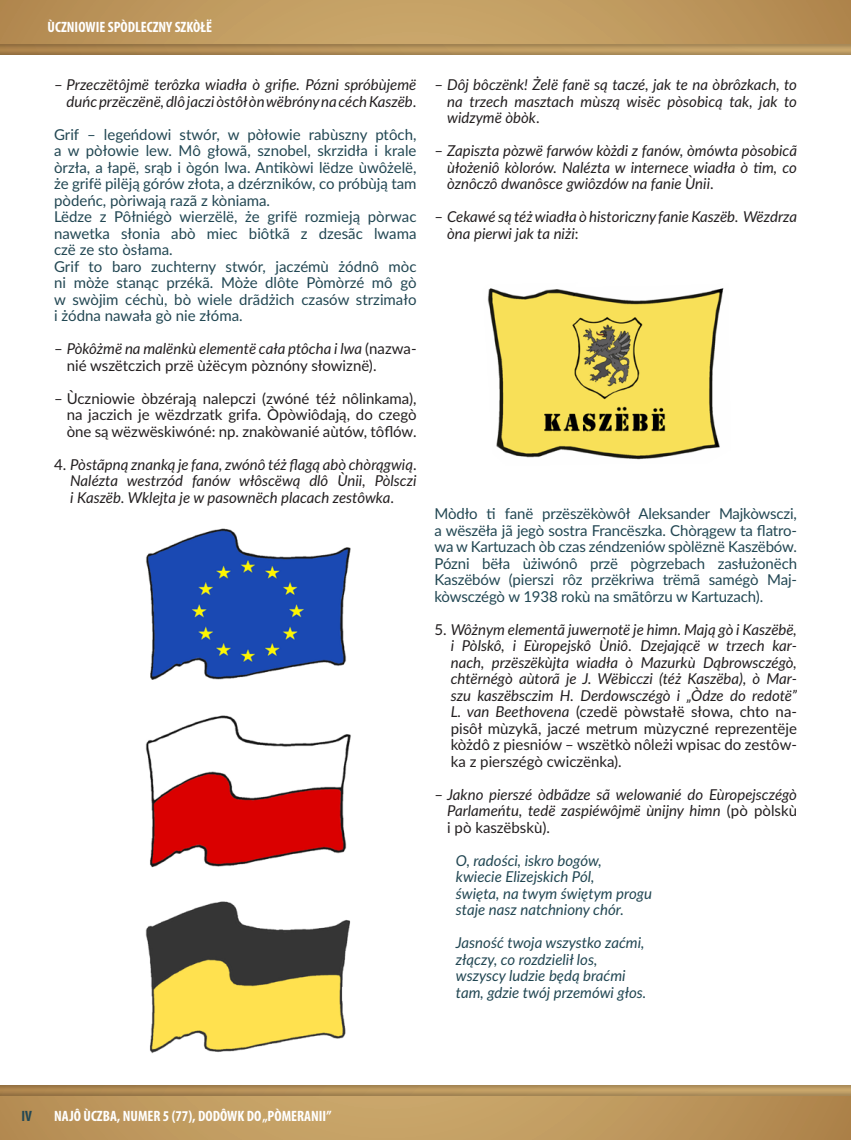
<style>
.page{position:relative;width:851px;height:1140px;background:#fff}
.page>*{position:absolute;margin:0;border:0;box-sizing:border-box;transform-origin:0 0}
.t1{font:italic 15px/16.5px "Lato";color:#231f20;text-align:justify}
.t2{font:15px/16.5px "Lato";color:#224753}
.t3{font:15px/16.5px "Lato";color:#231f20}
.t4{font:italic 15px/16.5px "Lato";color:#224753}
.t5{font:700 condensed 15px "Myriad Pro";color:#fff}
.t6{font:700 condensed 15px "Myriad Pro";color:#224753}
.s1{font-style:normal}
.s2{font-style:italic}
</style>
<div class="page">
<svg style="left:0;top:0;width:850px;height:43px;background:#be995e"></svg>
<svg style="left:0;top:1096px;width:850px;height:44px;background:#be995e"></svg>
<div style="left:0;top:1083px;width:850px;height:13px;background:#231f20;opacity:.75"></div>
<div style="left:0;top:43px;width:850px;height:14px;background:#231f20;opacity:.75"></div>
<img style="left:146px;top:528px;width:205px;height:152px">
<img style="left:487px;top:288px;width:237px;height:172px">
<img style="left:145px;top:715px;width:206px;height:153px">
<img style="left:145px;top:901px;width:206px;height:152px">
<p class="t5" style="left:48px;top:18px;width:166px">ÙCZNIOWIE SPÒDLECZNY SZKÒŁË</p>
<p class="t1" style="left:54px;top:76px;width:364px;text-align:right"><span class="s1">–</span> Przeczëtôjmë terôzka wiadła ò grifie. Pózni spróbùjemë duńc przëczënë, dlô jaczi òstôł òn wëbróny na céch Kaszëb<span class="s1">.</span></p>
<p class="t2" style="left:54px;top:125px;width:364px">Grif – legeńdowi stwór, w pòłowie rabùszny ptôch, a w pòłowie lew. Mô głowã, sznobel, skrzidła i krale òrzła, a łapë, srąb i ògón lwa. Antikòwi lëdze ùwôżelë, że grifë pilëją górów złota, a dzérzników, co próbùją tam pòdeńc, pòriwają razã z kòniama.<br>Lëdze z Pôłniégò wierzëlë, że grifë rozmieją pòrwac nawetka słonia abò miec biôtkã z dzesãc lwama czë ze sto òsłama.<br>Grif to baro zuchterny stwór, jaczémù żódnô mòc ni mòże stanąc przékã. Mòże dlôte Pòmòrzé mô gò w swòjim céchù, bò wiele drãdżich czasów strzimało i żódna nawała gò nie złóma.</p>
<p class="t3" style="left:67px;top:340px;width:351px;text-indent:-13px">– <span class="s2">Pòkôżmë na malënkù elementë cała ptôcha i lwa</span> (nazwa&shy;nié wszëtczich przë ùżëcym pòznóny słowiznë).</p>
<p class="t3" style="left:67px;top:389px;width:351px;text-align:justify;text-indent:-13px">– Ùczniowie òbzérają nalepczi (zwóné téż nôlinkama), na jaczich je wëzdrzatk grifa. Òpòwiôdają, do czegò òne są wëzwëskiwóné: np. znakòwanié aùtów, tôflów.</p>
<p class="t1" style="left:70px;top:455px;width:348px;text-indent:-16px"><span class="s1">4.</span> Pòstãpną znanką je fana, zwónô téż flagą abò chòrągwią<span class="s1">.<br></span>Nalézta westrzód fanów włôscëwą dlô Ùnii, Pòlsczi i Kaszëb. Wklejta je w pasownëch placach zestôwka<span class="s1">.</span></p>
<p class="t1" style="left:447px;top:76px;width:351px;text-indent:-13px"><span class="s1">–</span> Dôj bôczënk! Żelë fanë są taczé, jak te na òbrôzkach, to na trzech masztach mùszą wisëc pòsobicą tak, jak to widzymë òbòk<span class="s1">.</span></p>
<p class="t1" style="left:447px;top:142px;width:351px;text-indent:-13px"><span class="s1">–</span> Zapiszta pòzwë farwów kòżdi z fanów, òmówta pòsobicã ùłożeniô kòlorów. Nalézta w internece wiadła ò tim, co òznôczô dwanôsce gwiôzdów na fanie Ùnii<span class="s1">.</span></p>
<p class="t1" style="left:447px;top:208px;width:351px;text-indent:-13px"><span class="s1">–</span> Cekawé są téż wiadła ò historiczny fanie Kaszëb. Wëzdrza òna pierwi jak ta niżi<span class="s1">:</span></p>
<p class="t2" style="left:434px;top:505px;width:364px;text-align:justify">Mòdło ti fanë przëszëkòwôł Aleksander Majkòwsczi, a wëszëła jã jegò sostra Francëszka. Chòrągew ta flatro&shy;wa w Kartuzach òb czas zéndzeniów spòlëznë Kaszëbów.<br>Pózni bëła ùżiwónô przë pògrzebach zasłużonëch Kaszëbów (pierszi rôz przëkriwa trëmã samégò Maj&shy;kòwsczégò w 1938 rokù na smãtôrzu w Kartuzach).</p>
<p class="t1" style="left:450px;top:620px;width:348px;text-indent:-16px"><span class="s1">5.</span> Wôżnym elementã juwernotë je himn. Mają gò i Kaszëbë, i Pòlskô, i Eùropejskô Ùniô<span class="s1">.</span> Dzejającë w trzech kar&shy;nach, przëszëkùjta wiadła ò Mazurkù Dąbrowsczégò, chtërnégò aùtorã je J. Wëbicczi (téż Kaszëba), ò Mar&shy;szu kaszëbsczim H. Derdowsczégò i „Òdze do redotë” L. van Beethovena <span class="s1">(czedë pòwstałë słowa, chto na&shy;pisôł mùzykã, jaczé metrum mùzyczné reprezentëje kòżdô z piesniów – wszëtkò nôleżi wpisac do zestôw&shy;ka z pierszégò cwiczënka).</span></p>
<p class="t1" style="left:447px;top:785px;width:351px;text-indent:-13px"><span class="s1">–</span> Jakno pierszé òdbãdze sã welowanié do Eùropejsczégò Parlameńtu, tedë zaspiéwôjmë ùnijny himn <span class="s1">(pò pòlskù i pò kaszëbskù).</span></p>
<p class="t4" style="left:456px;top:851px;width:198px">O, radości, iskro bogów,<br>kwiecie Elizejskich Pól,<br>święta, na twym świętym progu staje nasz natchniony chór.</p>
<p class="t4" style="left:456px;top:934px;width:192px">Jasność twoja wszystko zaćmi, złączy, co rozdzielił los, wszyscy ludzie będą braćmi tam, gdzie twój przemówi głos.</p>
<p class="t6" style="left:22px;top:1106px;width:12px">IV</p>
<p class="t5" style="left:54px;top:1106px;width:278px">NAJÔ ÙCZBA, NUMER 5 (77), DODÔWK DO „PÒMERANII”</p>
</div>
